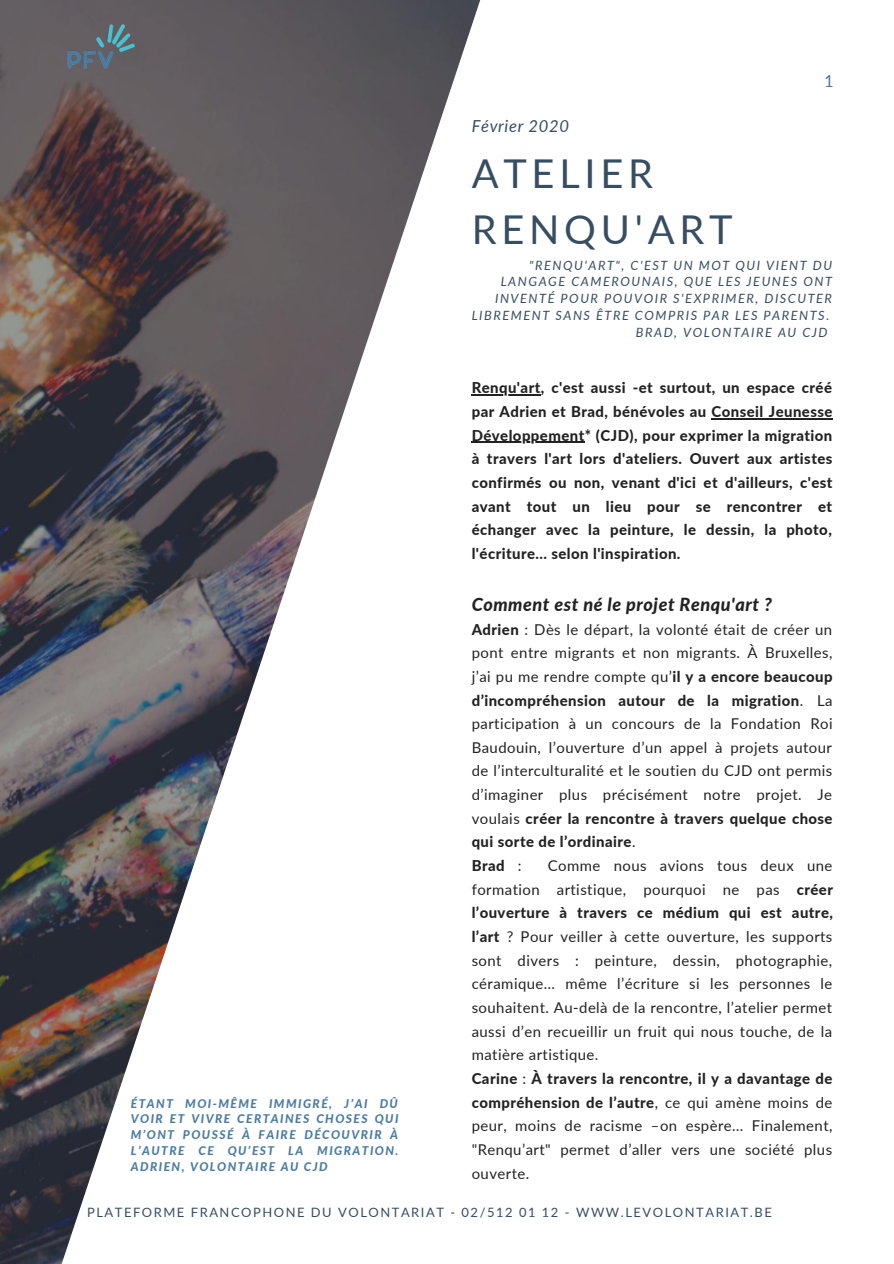
<style>
.page{position:relative;width:894px;height:1264px;background:#fff}
.page>*{position:absolute;margin:0;border:0;box-sizing:border-box;transform-origin:0 0}
.t1{font:39.75px/55.2px "Lato";letter-spacing:.12em;color:#364d62}
.t2{font:italic 800 18px "Lato";letter-spacing:.03em;color:#222}
.t3{font:italic 16.5px "Lato";letter-spacing:.04em;color:#364d62}
.t4{font:16.5px "Lato";color:#4c7ca2}
.t5{font:14.85px/23.7px "Lato";letter-spacing:.03em;color:#222}
.t6{font:800 14.85px/23.7px "Lato";letter-spacing:.03em;color:#222;text-align:justify}
.t7{font:12.9px "Lato";letter-spacing:.12em;color:#364d62}
.t8{font:italic 12.75px "Lato";letter-spacing:.12em;color:#364d62}
.t9{font:italic 800 12px/15.8px "Lato";letter-spacing:.12em;color:#4c7ca2;text-align:justify}
.s1{font-weight:800}
</style>
<div class="page">
<img style="left:0;top:0;width:480px;height:1263px">
<hr style="left:471px;top:394px;width:69px;height:2px;background:#222">
<hr style="left:711px;top:418px;width:121px;height:1px;background:#222">
<hr style="left:471px;top:442px;width:113px;height:1px;background:#222">
<img style="left:57px;top:13px;width:89px;height:67px">
<p class="t3" style="left:471px;top:115px;width:99px">Février 2020</p>
<p class="t4" style="left:823px;top:70px;width:11px">1</p>
<h1 class="t1" style="left:471px;top:145px;width:262px">ATELIER<br>RENQU'ART</h1>
<p class="t8" style="left:529px;top:257px;width:304px">"RENQU'ART", C'EST UN MOT QUI VIENT DU</p>
<p class="t8" style="left:500px;top:274px;width:333px">LANGAGE CAMEROUNAIS, QUE LES JEUNES ONT</p>
<p class="t8" style="left:495px;top:291px;width:338px">INVENTÉ POUR POUVOIR S'EXPRIMER, DISCUTER</p>
<p class="t8" style="left:471px;top:308px;width:359px">LIBREMENT SANS ÊTRE COMPRIS PAR LES PARENTS.</p>
<p class="t8" style="left:635px;top:324px;width:193px">BRAD, VOLONTAIRE AU CJD</p>
<p class="t6" style="left:471px;top:376px;width:362px">Renqu'art, c'est aussi -et surtout, un espace créé par Adrien et Brad, bénévoles au Conseil Jeunesse Développement* (CJD), pour exprimer la migration à travers l'art lors d'ateliers. Ouvert aux artistes confirmés ou non, venant d'ici et d'ailleurs, c'est avant tout un lieu pour se rencontrer et échanger avec la peinture, le dessin, la photo, l'écriture... selon l'inspiration.</p>
<p class="t2" style="left:471px;top:593px;width:302px">Comment est né le projet Renqu'art ?</p>
<p class="t5" style="left:471px;top:617px;width:362px"><span class="s1">Adrien</span> : Dès le départ, la volonté était de créer un pont entre migrants et non migrants. À Bruxelles, j’ai pu me rendre compte qu’<span class="s1">il y a encore beaucoup d’incompréhension autour de la migration</span>. La participation à un concours de la Fondation Roi Baudouin, l’ouverture d’un appel à projets autour de l’interculturalité et le soutien du CJD ont permis d’imaginer plus précisément notre projet. Je voulais <span class="s1">créer la rencontre à travers quelque chose qui sorte de l’ordinaire</span>.<br><span class="s1">Brad</span> :</p>
<p class="t5" style="left:471px;top:853px;width:362px;text-indent:76px">Comme nous avions tous deux une formation artistique, pourquoi ne pas <span class="s1">créer l’ouverture à travers ce médium qui est autre, l’art</span> ? Pour veiller à cette ouverture, les supports sont divers : peinture, dessin, photographie, céramique… même l’écriture si les personnes le souhaitent. Au-delà de la rencontre, l’atelier permet aussi d’en recueillir un fruit qui nous touche, de la matière artistique.<br><span class="s1">Carine</span> : <span class="s1">À travers la rencontre, il y a davantage de compréhension de l’autre</span>, ce qui amène moins de peur, moins de racisme –on espère… Finalement, "Renqu’art" permet d’aller vers une société plus ouverte.</p>
<p class="t7" style="left:87px;top:1203px;width:686px">PLATEFORME FRANCOPHONE DU VOLONTARIAT - 02/512 01 12 - WWW.LEVOLONTARIAT.BE</p>
<p class="t9" style="left:131px;top:1095px;width:269px">ÉTANT MOI-MÊME IMMIGRÉ, J’AI DÛ VOIR ET VIVRE CERTAINES CHOSES QUI M’ONT POUSSÉ À FAIRE DÉCOUVRIR À L’AUTRE CE QU’EST LA MIGRATION.<br>ADRIEN, VOLONTAIRE AU CJD</p>
</div>
